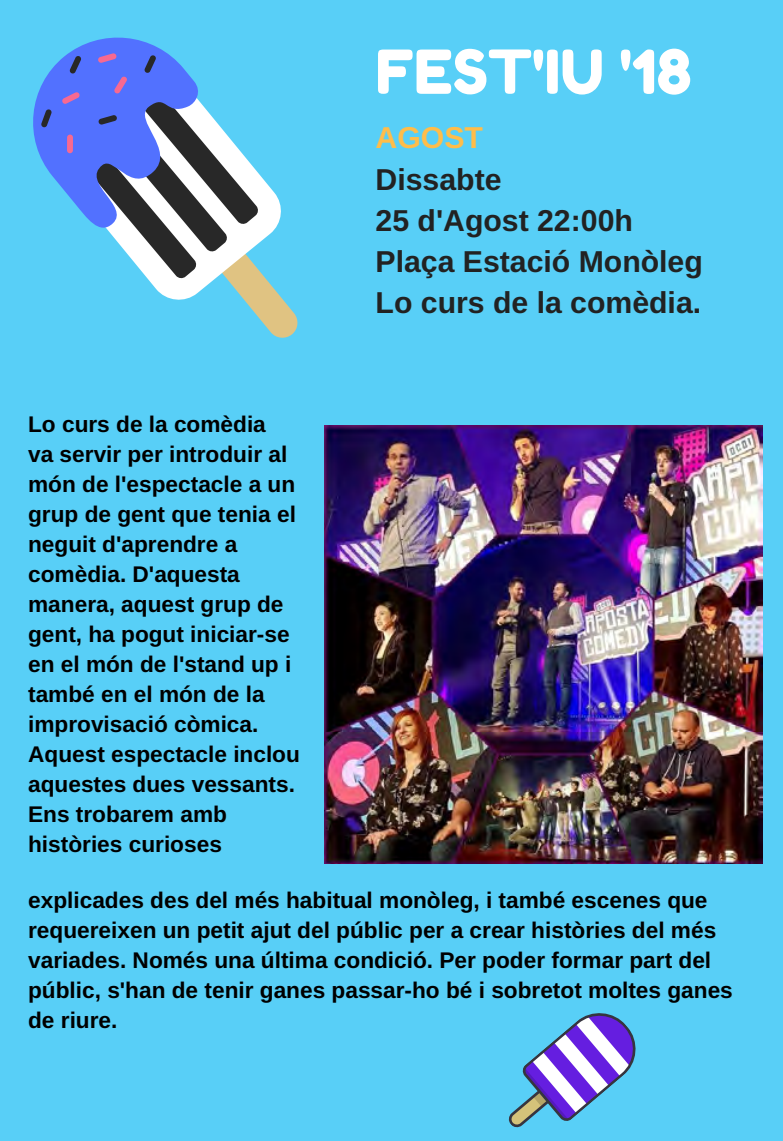
<style>
.page{position:relative;width:783px;height:1141px;background:#fff}
.page>*{position:absolute;margin:0;border:0;box-sizing:border-box;transform-origin:0 0}
.t1{font:60.5px "Fredoka One";color:#fff}
.t2{font:700 30.25px/41.2px "Arimo";color:#222}
.t3{font:700 30.25px "Arimo";color:#ffbd4a}
.t4{font:700 22.75px/30px "Arimo";color:#000}
</style>
<div class="page">
<div style="left:0;top:0;width:782px;height:11px;background:#58cff7"></div>
<div style="left:0;top:11px;width:782px;height:1130px;background:#58cff7"></div>
<svg style="left:269px;top:330px;width:27px;height:8px"></svg>
<svg style="left:151px;top:229px;width:147px;height:101px"></svg>
<svg style="left:129px;top:256px;width:102px;height:27px;fill:#fff"></svg>
<svg style="left:126px;top:229px;width:136px;height:27px;fill:#fff"></svg>
<svg style="left:216px;top:121px;width:65px;height:108px"></svg>
<svg style="left:33px;top:37px;width:183px;height:215px"></svg>
<div style="left:67px;top:135px;width:6px;height:18px;background:#f76991;border-radius:3px"></div>
<svg style="left:61px;top:88px;width:20px;height:20px"></svg>
<svg style="left:113px;top:75px;width:15px;height:20px"></svg>
<svg style="left:97px;top:48px;width:21px;height:20px"></svg>
<svg style="left:97px;top:110px;width:21px;height:20px"></svg>
<svg style="left:69px;top:55px;width:13px;height:20px"></svg>
<svg style="left:143px;top:54px;width:14px;height:20px"></svg>
<svg style="left:40px;top:109px;width:12px;height:19px"></svg>
<svg style="left:508px;top:1013px;width:128px;height:115px"></svg>
<img style="left:325px;top:426px;width:437px;height:437px">
<h1 class="t1" style="left:375px;top:35px;width:317px">FEST'IU '18</h1>
<p class="t4" style="left:28px;top:409px;width:273px">Lo curs de la comèdia<br>va servir per introduir al món de l'espectacle a un grup de gent que tenia el neguit d'aprendre a comèdia. D'aquesta manera, aquest grup de gent, ha pogut iniciar-se en el món de l'stand up i també en el món de la improvisació còmica.<br>Aquest espectacle inclou aquestes dues vessants.<br>Ens trobarem amb històries curioses</p>
<h2 class="t3" style="left:375px;top:121px;width:109px">AGOST</h2>
<h2 class="t2" style="left:375px;top:158px;width:329px">Dissabte<br>25 d'Agost 22:00h<br>Plaça Estació Monòleg<br>Lo curs de la comèdia.</h2>
<p class="t4" style="left:28px;top:885px;width:706px">explicades des del més habitual monòleg, i també escenes que requereixen un petit ajut del públic per a crear històries del més variades. Només una última condició. Per poder formar part del públic, s'han de tenir ganes passar-ho bé i sobretot moltes ganes de riure.</p>
</div>
